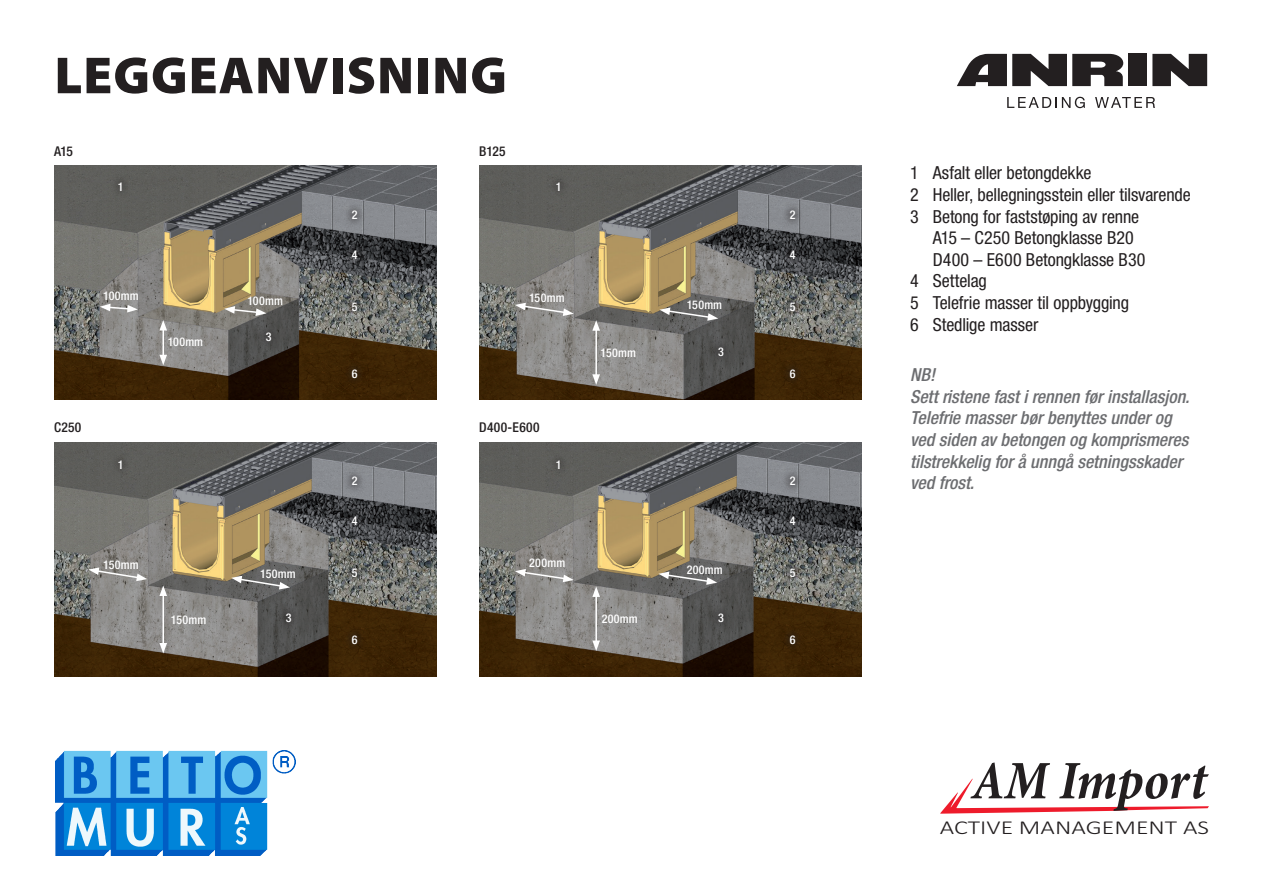
<style>
.page{position:relative;width:1263px;height:893px;background:#fff}
.page>*{position:absolute;margin:0;border:0;box-sizing:border-box;transform-origin:0 0}
.t1{font:italic 700 condensed 54.75px "Minion Pro";color:#231f20}
.t2{font:900 52.5px "Myriad Pro";letter-spacing:.02em;color:#231f20}
.t3{font:300 19.65px "Calibri";color:#231f20;scale:1.3 1}
.t4{font:condensed 18px "Helvetica Neue LT Pro";letter-spacing:-.005em;color:#231f20}
.t5{font:italic 500 condensed 18px/21.6px "Helvetica Neue LT Pro";color:#6c6d70}
.t6{font:500 condensed 13.5px "Helvetica Neue LT Pro";letter-spacing:.02em;color:#231f20}
.t7{font:500 condensed 12px "Helvetica Neue LT Pro";letter-spacing:.02em;color:#fff}
</style>
<div class="page">
<svg style="left:940px;top:778px;width:269px;height:36px"></svg>
<div style="left:1128px;top:54px;width:19px;height:32px;background:#231f20"></div>
<svg style="left:1152px;top:54px;width:55px;height:32px;background:#464343"></svg>
<svg style="left:957px;top:54px;width:166px;height:32px"></svg>
<svg style="left:1007px;top:97px;width:78px;height:11px"></svg>
<svg style="left:1095px;top:97px;width:60px;height:11px"></svg>
<img style="left:54px;top:166px;width:383px;height:234px">
<img style="left:479px;top:166px;width:383px;height:234px">
<div style="left:547px;top:173px;width:22px;height:27px;background:#5b5b58"></div>
<div style="left:109px;top:173px;width:22px;height:27px;background:#5b5b58"></div>
<div style="left:781px;top:201px;width:23px;height:27px;background:#231f20;opacity:.75"></div>
<div style="left:343px;top:201px;width:23px;height:27px;background:#231f20;opacity:.75"></div>
<div style="left:781px;top:241px;width:23px;height:27px;background:#231f20;opacity:.75"></div>
<div style="left:343px;top:241px;width:23px;height:27px;background:#231f20;opacity:.75"></div>
<div style="left:781px;top:292px;width:23px;height:28px;background:#231f20;opacity:.75"></div>
<div style="left:343px;top:292px;width:23px;height:28px;background:#231f20;opacity:.75"></div>
<div style="left:709px;top:338px;width:24px;height:27px;background:#4e4e4d"></div>
<div style="left:257px;top:323px;width:23px;height:27px;background:#4d4d4c"></div>
<div style="left:781px;top:360px;width:23px;height:27px;background:#3a2306"></div>
<div style="left:343px;top:360px;width:23px;height:27px;background:#382105"></div>
<img style="left:54px;top:442px;width:383px;height:234px">
<img style="left:479px;top:442px;width:383px;height:234px">
<hr style="left:595px;top:328px;width:2px;height:49px;background:#fff">
<svg style="left:592px;top:320px;width:8px;height:11px"></svg>
<svg style="left:592px;top:374px;width:8px;height:11px"></svg>
<hr style="left:162px;top:328px;width:2px;height:29px;background:#fff">
<svg style="left:159px;top:320px;width:8px;height:10px"></svg>
<svg style="left:159px;top:355px;width:8px;height:10px"></svg>
<svg style="left:659px;top:307px;width:59px;height:14px"></svg>
<svg style="left:224px;top:306px;width:42px;height:10px"></svg>
<svg style="left:515px;top:303px;width:59px;height:13px"></svg>
<svg style="left:100px;top:304px;width:38px;height:9px"></svg>
<div style="left:547px;top:451px;width:22px;height:27px;background:#5b5b58"></div>
<div style="left:109px;top:451px;width:22px;height:27px;background:#5b5b58"></div>
<div style="left:781px;top:467px;width:23px;height:28px;background:#231f20;opacity:.75"></div>
<div style="left:343px;top:467px;width:23px;height:28px;background:#231f20;opacity:.75"></div>
<div style="left:781px;top:507px;width:23px;height:27px;background:#231f20;opacity:.75"></div>
<div style="left:343px;top:507px;width:23px;height:27px;background:#231f20;opacity:.75"></div>
<div style="left:781px;top:559px;width:23px;height:27px;background:#231f20;opacity:.75"></div>
<div style="left:343px;top:559px;width:23px;height:27px;background:#231f20;opacity:.75"></div>
<div style="left:709px;top:604px;width:24px;height:27px;background:#4e4d4c"></div>
<div style="left:277px;top:604px;width:23px;height:27px;background:#231f20;opacity:.75"></div>
<div style="left:781px;top:626px;width:23px;height:27px;background:#3a2306"></div>
<div style="left:343px;top:626px;width:23px;height:27px;background:#3b2406"></div>
<hr style="left:595px;top:595px;width:2px;height:48px;background:#fff">
<svg style="left:592px;top:586px;width:8px;height:11px"></svg>
<svg style="left:592px;top:640px;width:8px;height:11px"></svg>
<hr style="left:162px;top:594px;width:2px;height:51px;background:#fff">
<svg style="left:159px;top:585px;width:8px;height:11px"></svg>
<svg style="left:159px;top:643px;width:8px;height:10px"></svg>
<svg style="left:658px;top:572px;width:59px;height:13px"></svg>
<svg style="left:231px;top:576px;width:59px;height:13px"></svg>
<svg style="left:515px;top:569px;width:59px;height:13px"></svg>
<svg style="left:88px;top:567px;width:59px;height:14px"></svg>
<img style="left:55px;top:750px;width:241px;height:105px">
<p class="t2" style="left:55px;top:40px;width:454px">LEGGEANVISNING</p>
<p class="t6" style="left:54px;top:143px;width:21px">A15</p>
<p class="t6" style="left:54px;top:419px;width:29px">C250</p>
<p class="t6" style="left:479px;top:143px;width:28px">B125</p>
<p class="t7" style="left:118px;top:179px;width:7px">1</p>
<p class="t7" style="left:556px;top:179px;width:7px">1</p>
<p class="t7" style="left:352px;top:207px;width:7px">2</p>
<p class="t7" style="left:790px;top:207px;width:7px">2</p>
<p class="t7" style="left:352px;top:247px;width:7px">4</p>
<p class="t7" style="left:790px;top:247px;width:7px">4</p>
<p class="t7" style="left:103px;top:289px;width:37px">100mm</p>
<p class="t7" style="left:168px;top:335px;width:37px">100mm</p>
<p class="t7" style="left:529px;top:291px;width:37px">150mm</p>
<p class="t7" style="left:247px;top:294px;width:37px">100mm</p>
<p class="t7" style="left:687px;top:297px;width:37px">150mm</p>
<p class="t7" style="left:352px;top:299px;width:7px">5</p>
<p class="t7" style="left:790px;top:299px;width:7px">5</p>
<p class="t7" style="left:718px;top:345px;width:7px">3</p>
<p class="t7" style="left:266px;top:330px;width:7px">3</p>
<p class="t7" style="left:601px;top:346px;width:37px">150mm</p>
<p class="t7" style="left:352px;top:366px;width:7px">6</p>
<p class="t7" style="left:790px;top:366px;width:7px">6</p>
<p class="t6" style="left:479px;top:419px;width:62px">D400-E600</p>
<p class="t7" style="left:118px;top:457px;width:7px">1</p>
<p class="t7" style="left:556px;top:457px;width:7px">1</p>
<p class="t7" style="left:352px;top:474px;width:7px">2</p>
<p class="t7" style="left:790px;top:474px;width:7px">2</p>
<p class="t7" style="left:352px;top:514px;width:7px">4</p>
<p class="t7" style="left:790px;top:514px;width:7px">4</p>
<p class="t7" style="left:103px;top:558px;width:37px">150mm</p>
<p class="t7" style="left:529px;top:556px;width:38px">200mm</p>
<p class="t7" style="left:260px;top:567px;width:37px">150mm</p>
<p class="t7" style="left:687px;top:562px;width:38px">200mm</p>
<p class="t7" style="left:352px;top:566px;width:7px">5</p>
<p class="t7" style="left:790px;top:566px;width:7px">5</p>
<p class="t7" style="left:286px;top:611px;width:7px">3</p>
<p class="t7" style="left:718px;top:611px;width:7px">3</p>
<p class="t7" style="left:352px;top:633px;width:7px">6</p>
<p class="t7" style="left:790px;top:633px;width:7px">6</p>
<p class="t7" style="left:171px;top:613px;width:37px">150mm</p>
<p class="t7" style="left:602px;top:612px;width:38px">200mm</p>
<p class="t4" style="left:910px;top:163px;width:183px">1 Asfalt eller betongdekke</p>
<p class="t4" style="left:910px;top:184px;width:282px">2 Heller, bellegningsstein eller tilsvarende</p>
<p class="t4" style="left:910px;top:206px;width:231px">3 Betong for faststøping av renne</p>
<p class="t4" style="left:933px;top:227px;width:203px">A15 – C250 Betongklasse B20</p>
<p class="t4" style="left:933px;top:249px;width:214px">D400 – E600 Betongklasse B30</p>
<p class="t4" style="left:910px;top:271px;width:78px">4 Settelag</p>
<p class="t4" style="left:910px;top:292px;width:220px">5 Telefrie masser til oppbygging</p>
<p class="t4" style="left:910px;top:314px;width:130px">6 Stedlige masser</p>
<p class="t5" style="left:910px;top:364px;width:26px">NB!</p>
<p class="t5" style="left:910px;top:386px;width:281px">Sett ristene fast i rennen før installasjon.</p>
<p class="t5" style="left:910px;top:407px;width:280px">Telefrie masser bør benyttes under og ved siden av betongen og komprismeres tilstrekkelig for å unngå setningsskader ved frost.</p>
<p class="t1" style="left:972px;top:743px;width:236px">AM Import</p>
<p class="t3" style="left:940px;top:815px;width:209px">ACTIVE MANAGEMENT AS</p>
</div>
